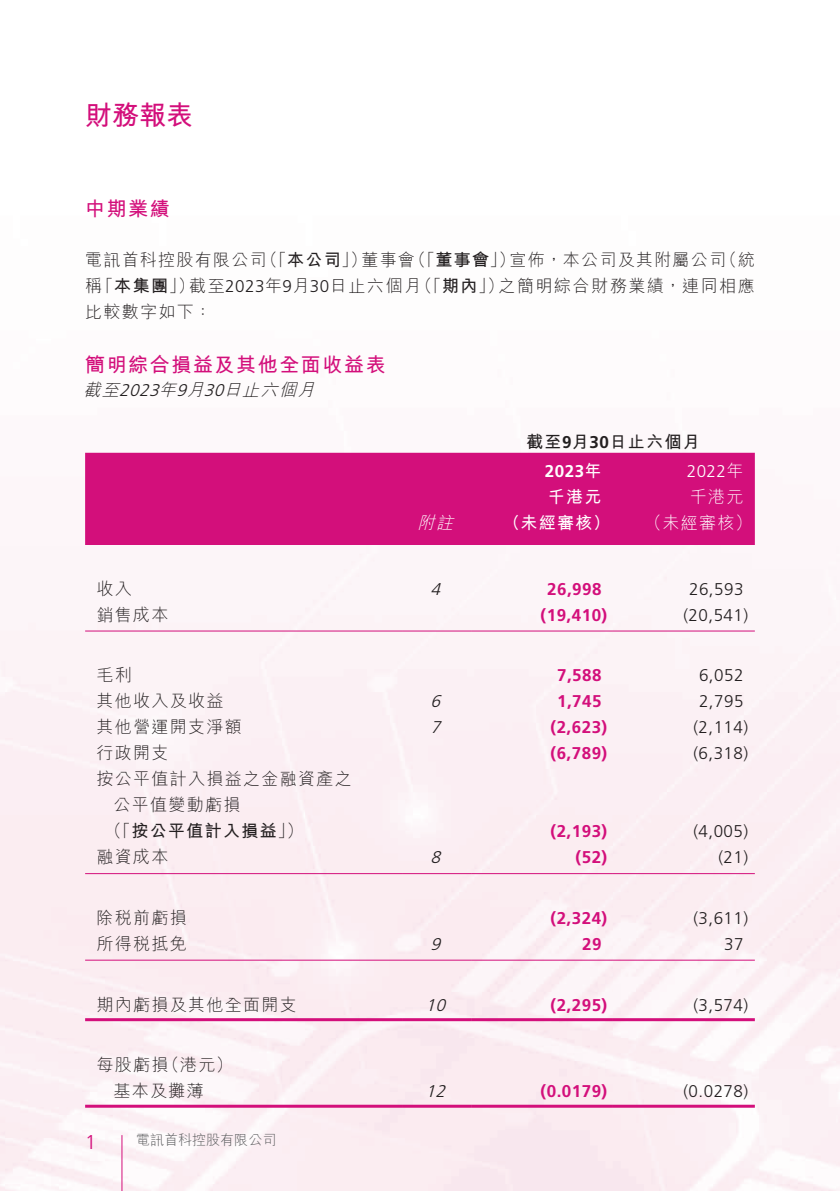
<style>
.page{position:relative;width:840px;height:1191px;background:#fff}
.page>*{position:absolute;margin:0;border:0;box-sizing:border-box;transform-origin:0 0}
.t1{font:700 27px "M Hei HK";color:#d30f7b}
.t2{font:700 20px "M Hei HK";letter-spacing:.08em;color:#d30f7b}
.t3{font:300 20px "Frutiger LT Std";color:#d30f7b}
.t4{font:300 17px/26px "M Hei HK";letter-spacing:.08em;color:#231f20}
.t5{font:300 17px "Frutiger LT Std";letter-spacing:.03em;color:#231f20}
.t6{font:700 17px "Frutiger LT Std";letter-spacing:.03em;color:#d30f7b}
.t7{font:700 17px "M Hei HK";letter-spacing:.08em;color:#231f20}
.t8{font:italic 300 17px "Frutiger LT Std";color:#231f20}
.t9{font:italic 300 17px "M Hei HK";color:#231f20}
.t10{font:300 17px "M Hei HK";letter-spacing:.08em;color:#fff}
.t11{font:700 17px "M Hei HK";letter-spacing:.08em;color:#fff}
.t12{font:300 17px "Frutiger LT Std";color:#fff}
.t13{font:700 17px "Frutiger LT Std";color:#fff}
.t14{font:italic 300 17px "M Hei HK";color:#fff}
.t15{font:300 14px "M Hei HK";color:#57585a}
.s1{font-weight:700}
.s2{font-family:"Frutiger LT Std"}
.s3{font-family:"M Hei HK"}
.s4{font-weight:300}
</style>
<div class="page">
<div style="left:0;top:452px;width:839px;height:739px;background:#fbf0f4"></div>
<hr style="left:121px;top:1135px;width:1px;height:56px;background:#d30f7b">
<div style="left:85px;top:453px;width:669px;height:92px;background:#d30f7b"></div>
<hr style="left:85px;top:630px;width:318px;height:1px;background:#d30f7b">
<hr style="left:403px;top:630px;width:68px;height:1px;background:#d30f7b">
<hr style="left:471px;top:630px;width:141px;height:1px;background:#d30f7b">
<hr style="left:612px;top:630px;width:142px;height:1px;background:#d30f7b">
<hr style="left:85px;top:873px;width:318px;height:1px;background:#d30f7b">
<hr style="left:403px;top:873px;width:68px;height:1px;background:#d30f7b">
<hr style="left:471px;top:873px;width:141px;height:1px;background:#d30f7b">
<hr style="left:612px;top:873px;width:142px;height:1px;background:#d30f7b">
<hr style="left:85px;top:959px;width:318px;height:1px;background:#d30f7b">
<hr style="left:403px;top:959px;width:68px;height:1px;background:#d30f7b">
<hr style="left:471px;top:959px;width:141px;height:1px;background:#d30f7b">
<hr style="left:612px;top:959px;width:142px;height:1px;background:#d30f7b">
<hr style="left:85px;top:1018px;width:318px;height:3px;background:#d30f7b">
<hr style="left:403px;top:1018px;width:68px;height:3px;background:#d30f7b">
<hr style="left:471px;top:1018px;width:141px;height:3px;background:#d30f7b">
<hr style="left:612px;top:1018px;width:142px;height:3px;background:#d30f7b">
<hr style="left:85px;top:1104px;width:318px;height:3px;background:#d30f7b">
<hr style="left:403px;top:1104px;width:68px;height:3px;background:#d30f7b">
<hr style="left:471px;top:1104px;width:141px;height:3px;background:#d30f7b">
<hr style="left:612px;top:1104px;width:142px;height:3px;background:#d30f7b">
<h1 class="t1" style="left:85px;top:95px;width:109px">財務報表</h1>
<p class="t2" style="left:85px;top:194px;width:86px">中期業績</p>
<p class="t4" style="left:409px;top:246px;width:108px">（「<span class="s1">董事會</span>」）</p>
<p class="t4" style="left:85px;top:246px;width:183px">電訊首科控股有限公司</p>
<p class="t4" style="left:260px;top:246px;width:108px">（「<span class="s1">本公司</span>」）</p>
<p class="t4" style="left:719px;top:246px;width:36px">（統</p>
<p class="t4" style="left:509px;top:246px;width:218px">宣佈，本公司及其附屬公司</p>
<p class="t4" style="left:361px;top:246px;width:55px">董事會</p>
<p class="t4" style="left:96px;top:272px;width:100px">「<span class="s1">本集團</span>」）</p>
<p class="t4" style="left:189px;top:272px;width:233px">截至<span class="s2">2023</span>年 月<span class="s2">9 30</span>日止六個月</p>
<p class="t4" style="left:85px;top:272px;width:128px">稱<br>比較數字如下：</p>
<p class="t2" style="left:85px;top:350px;width:302px">簡明綜合損益及其他全面收益表</p>
<p class="t9" style="left:224px;top:377px;width:98px">日止六個月</p>
<p class="t9" style="left:159px;top:377px;width:25px">年</p>
<p class="t9" style="left:83px;top:377px;width:43px">截至</p>
<p class="t9" style="left:176px;top:377px;width:34px">月<span class="s2">9</span></p>
<p class="t8" style="left:119px;top:380px;width:46px">2023</p>
<p class="t8" style="left:204px;top:380px;width:26px">30</p>
<p class="t4" style="left:415px;top:272px;width:90px">（「<span class="s1">期內</span>」）</p>
<p class="t4" style="left:498px;top:272px;width:257px">之簡明綜合財務業績，連同相應</p>
<p class="t7" style="left:526px;top:429px;width:175px">截至 月<span class="s2">9 30</span>日止六個月</p>
<p class="t12" style="left:686px;top:461px;width:58px">2022<span class="s3">年</span></p>
<p class="t13" style="left:544px;top:461px;width:58px">2023<span class="s3">年</span></p>
<p class="t11" style="left:547px;top:484px;width:55px">千港元</p>
<p class="t10" style="left:689px;top:484px;width:55px">千港元</p>
<p class="t14" style="left:417px;top:510px;width:43px">附註</p>
<p class="t11" style="left:503px;top:510px;width:108px">（未經審核）</p>
<p class="t10" style="left:644px;top:510px;width:108px">（未經審核(</p>
<p class="t4" style="left:96px;top:575px;width:37px">收入</p>
<p class="t8" style="left:430px;top:579px;width:16px">4</p>
<p class="t6" style="left:547px;top:579px;width:56px">26,998</p>
<p class="t5" style="left:688px;top:579px;width:56px">26,593</p>
<p class="t4" style="left:96px;top:601px;width:73px">銷售成本</p>
<p class="t6" style="left:540px;top:605px;width:68px">)19,410(</p>
<p class="t5" style="left:683px;top:605px;width:66px">)20,541(</p>
<p class="t4" style="left:96px;top:661px;width:37px">毛利</p>
<p class="t6" style="left:557px;top:665px;width:46px">7,588</p>
<p class="t5" style="left:698px;top:666px;width:46px">6,052</p>
<p class="t4" style="left:96px;top:687px;width:128px">其他收入及收益</p>
<p class="t8" style="left:430px;top:692px;width:16px">6</p>
<p class="t6" style="left:557px;top:691px;width:46px">1,745</p>
<p class="t5" style="left:698px;top:692px;width:46px">2,795</p>
<p class="t4" style="left:96px;top:713px;width:147px">其他營運開支淨額</p>
<p class="t8" style="left:430px;top:718px;width:16px">7</p>
<p class="t6" style="left:550px;top:717px;width:58px">)2,623(</p>
<p class="t5" style="left:693px;top:718px;width:56px">)2,114(</p>
<p class="t4" style="left:96px;top:739px;width:73px">行政開支</p>
<p class="t4" style="left:96px;top:765px;width:257px">按公平值計入損益之金融資產之</p>
<p class="t4" style="left:113px;top:791px;width:128px">公平值變動虧損</p>
<p class="t6" style="left:550px;top:743px;width:58px">)6,789(</p>
<p class="t5" style="left:693px;top:744px;width:56px">)6,318(</p>
<p class="t7" style="left:105px;top:819px;width:200px"><span class="s4">（「</span>按公平值計入損益 <span class="s4">(「</span></p>
<p class="t6" style="left:550px;top:821px;width:58px">)2,193(</p>
<p class="t5" style="left:693px;top:822px;width:56px">)4,005(</p>
<p class="t4" style="left:96px;top:843px;width:73px">融資成本</p>
<p class="t8" style="left:430px;top:848px;width:16px">8</p>
<p class="t6" style="left:575px;top:847px;width:33px">)52(</p>
<p class="t5" style="left:718px;top:848px;width:31px">)21(</p>
<p class="t4" style="left:96px;top:904px;width:92px">除稅前虧損</p>
<p class="t6" style="left:550px;top:908px;width:58px">)2,324(</p>
<p class="t5" style="left:693px;top:908px;width:56px">)3,611(</p>
<p class="t4" style="left:96px;top:930px;width:92px">所得稅抵免</p>
<p class="t8" style="left:430px;top:934px;width:16px">9</p>
<p class="t6" style="left:582px;top:934px;width:21px">29</p>
<p class="t5" style="left:723px;top:934px;width:21px">37</p>
<p class="t4" style="left:96px;top:990px;width:202px">期內虧損及其他全面開支</p>
<p class="t8" style="left:425px;top:995px;width:26px">10</p>
<p class="t6" style="left:550px;top:994px;width:58px">)2,295(</p>
<p class="t5" style="left:693px;top:995px;width:56px">)3,574(</p>
<p class="t4" style="left:162px;top:1051px;width:72px">（港元(</p>
<p class="t4" style="left:96px;top:1051px;width:73px">每股虧損</p>
<p class="t4" style="left:113px;top:1077px;width:92px">基本及攤薄</p>
<p class="t8" style="left:425px;top:1081px;width:26px">12</p>
<p class="t6" style="left:540px;top:1081px;width:68px">)0.0179(</p>
<p class="t5" style="left:683px;top:1081px;width:66px">)0.0278(</p>
<p class="t3" style="left:85px;top:1131px;width:13px">1</p>
<p class="t15" style="left:136px;top:1130px;width:141px">電訊首科控股有限公司</p>
</div>
